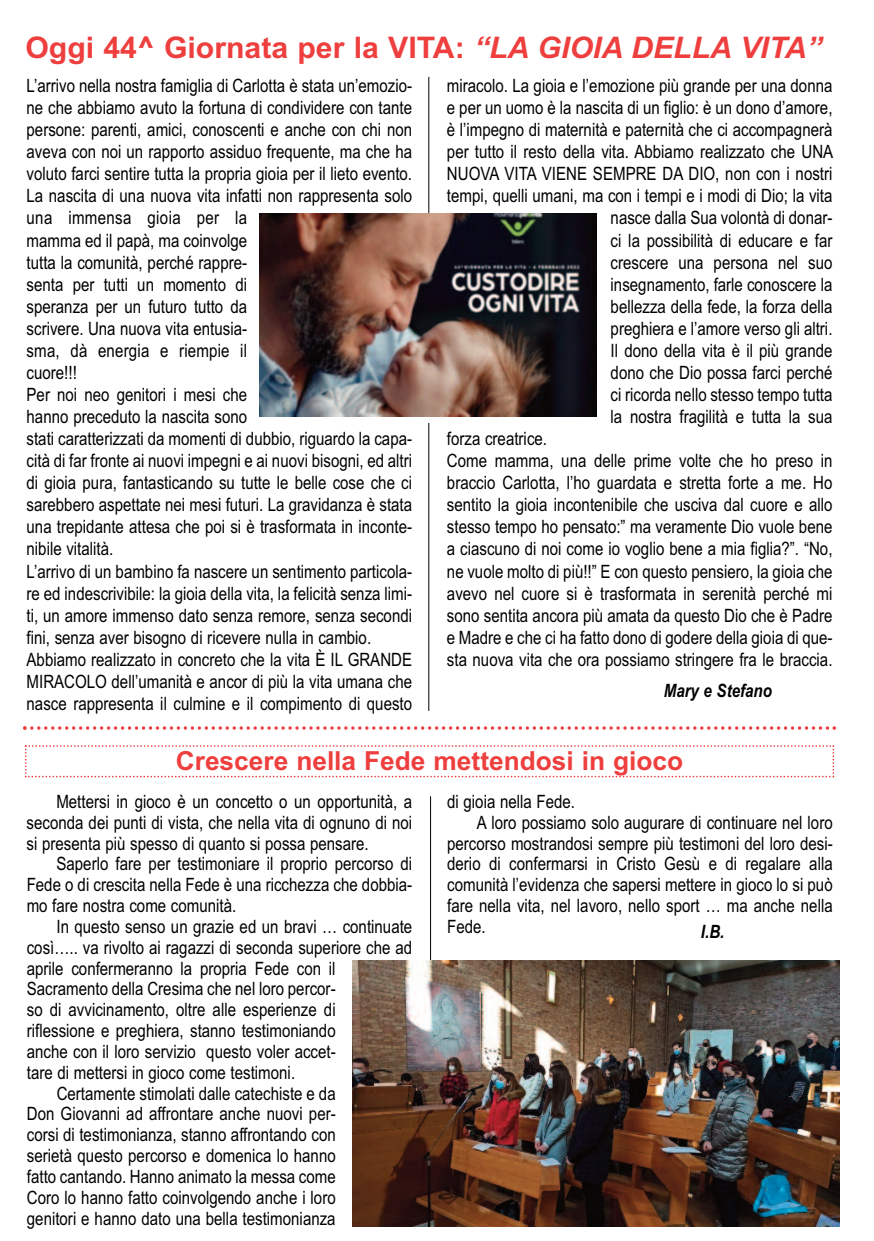
<style>
.page{position:relative;width:874px;height:1241px;background:#fff}
.page>*{position:absolute;margin:0;border:0;box-sizing:border-box;transform-origin:0 0}
.t1{font:700 29.75px "Arial";color:#ee3f3e}
.t2{font:700 26.25px "Arial";color:#ee3f3e}
.t3{font:18.38px/22.1px "Arial Narrow";color:#020102;text-align:justify}
.t4{font:italic 700 18.38px "Arial Narrow";color:#020102}
.s1{font-style:italic}
</style>
<div class="page">
<svg style="left:23px;top:726px;width:812px;height:3px"></svg>
<hr style="left:430px;top:796px;width:1px;height:184px;background:#020102">
<img style="left:352px;top:960px;width:487px;height:265px">
<svg style="left:25px;top:745px;width:808px;height:32px"></svg>
<hr style="left:428px;top:77px;width:1px;height:633px;background:#020102">
<div style="left:249px;top:213px;width:359px;height:209px;background:#fff"></div>
<img style="left:259px;top:213px;width:337px;height:203px">
<h1 class="t1" style="left:25px;top:30px;width:797px">Oggi 44^ Giornata per la VITA: <span class="s1">“LA GIOIA DELLA VITA”</span></h1>
<p class="t3" style="left:27px;top:75px;width:387px;text-align:left">L’arrivo nella nostra famiglia di Carlotta è stata un’emozio&shy;ne che abbiamo avuto la fortuna di condividere con tante persone: parenti, amici, conoscenti e anche con chi non aveva con noi un rapporto assiduo frequente, ma che ha voluto farci sentire tutta la propria gioia per il lieto evento.<br>La nascita di una nuova vita infatti non rappresenta solo una immensa gioia per la<br>mamma ed il papà, ma coinvolge<br>tutta la comunità, perché rappre-<br>senta per tutti un momento di<br>speranza per un futuro tutto da<br>scrivere. Una nuova vita entusia-<br>sma, dà energia e riempie il<br>cuore!!!<br>Per noi neo genitori i mesi che<br>hanno preceduto la nascita sono<br>stati caratterizzati da momenti di dubbio, riguardo la capa&shy;cità di far fronte ai nuovi impegni e ai nuovi bisogni, ed altri di gioia pura, fantasticando su tutte le belle cose che ci sarebbero aspettate nei mesi futuri. La gravidanza è stata una trepidante attesa che poi si è trasformata in inconte&shy;nibile vitalità.<br>L’arrivo di un bambino fa nascere un sentimento particola&shy;re ed indescrivibile: la gioia della vita, la felicità senza limi&shy;ti, un amore immenso dato senza remore, senza secondi fini, senza aver bisogno di ricevere nulla in cambio.<br>Abbiamo realizzato in concreto che la vita È IL GRANDE MIRACOLO dell’umanità e ancor di più la vita umana che nasce rappresenta il culmine e il compimento di questo</p>
<p class="t3" style="left:446px;top:75px;width:387px">miracolo. La gioia e l’emozione più grande per una donna</p>
<p class="t3" style="left:446px;top:97px;width:387px">e per un uomo è la nascita di un figlio: è un dono d’amore,</p>
<p class="t3" style="left:446px;top:119px;width:387px">è l’impegno di maternità e paternità che ci accompagnerà</p>
<p class="t3" style="left:446px;top:141px;width:388px">per tutto il resto della vita. Abbiamo realizzato che UNA</p>
<p class="t3" style="left:446px;top:163px;width:387px">NUOVA VITA VIENE SEMPRE DA DIO, non con i nostri</p>
<p class="t3" style="left:446px;top:185px;width:387px">tempi, quelli umani, ma con i tempi e i modi di Dio; la vita</p>
<p class="t3" style="left:610px;top:207px;width:223px">nasce dalla Sua volontà di donar-</p>
<p class="t3" style="left:610px;top:229px;width:223px">ci la possibilità di educare e far</p>
<p class="t3" style="left:610px;top:251px;width:223px">crescere una persona nel suo</p>
<p class="t3" style="left:610px;top:273px;width:223px">insegnamento, farle conoscere la</p>
<p class="t3" style="left:610px;top:295px;width:223px">bellezza della fede, la forza della</p>
<p class="t3" style="left:610px;top:317px;width:223px">preghiera e l’amore verso gli altri.</p>
<p class="t3" style="left:610px;top:339px;width:223px">Il dono della vita è il più grande</p>
<p class="t3" style="left:610px;top:361px;width:223px">dono che Dio possa farci perché</p>
<p class="t3" style="left:610px;top:383px;width:223px">ci ricorda nello stesso tempo tutta</p>
<p class="t3" style="left:610px;top:405px;width:223px">la nostra fragilità e tutta la sua</p>
<p class="t3" style="left:446px;top:427px;width:102px">forza creatrice.</p>
<p class="t3" style="left:446px;top:450px;width:387px">Come mamma, una delle prime volte che ho preso in</p>
<p class="t3" style="left:446px;top:472px;width:387px">braccio Carlotta, l’ho guardata e stretta forte a me. Ho</p>
<p class="t3" style="left:446px;top:494px;width:387px">sentito la gioia incontenibile che usciva dal cuore e allo</p>
<p class="t3" style="left:446px;top:516px;width:387px">stesso tempo ho pensato:” ma veramente Dio vuole bene</p>
<p class="t3" style="left:446px;top:538px;width:387px">a ciascuno di noi come io voglio bene a mia figlia?”. “No,</p>
<p class="t3" style="left:446px;top:560px;width:387px">ne vuole molto di più!!” E con questo pensiero, la gioia che</p>
<p class="t3" style="left:446px;top:582px;width:387px">avevo nel cuore si è trasformata in serenità perché mi</p>
<p class="t3" style="left:446px;top:604px;width:387px">sono sentita ancora più amata da questo Dio che è Padre</p>
<p class="t3" style="left:446px;top:626px;width:387px">e Madre e che ci ha fatto dono di godere della gioia di que-</p>
<p class="t3" style="left:446px;top:648px;width:387px">sta nuova vita che ora possiamo stringere fra le braccia.</p>
<p class="t4" style="left:663px;top:679px;width:110px">Mary e Stefano</p>
<h2 class="t2" style="left:176px;top:745px;width:508px">Crescere nella Fede mettendosi in gioco</h2>
<p class="t3" style="left:27px;top:791px;width:387px;line-height:20.8px;text-indent:30px">Mettersi in gioco è un concetto o un opportunità, a seconda dei punti di vista, che nella vita di ognuno di noi si presenta più spesso di quanto si possa pensare.</p>
<p class="t3" style="left:27px;top:853px;width:387px;line-height:20.8px;text-indent:30px">Saperlo fare per testimoniare il proprio percorso di Fede o di crescita nella Fede è una ricchezza che dobbia&shy;mo fare nostra come comunità.</p>
<p class="t3" style="left:56px;top:915px;width:357px">In questo senso un grazie ed un bravi … continuate</p>
<p class="t3" style="left:27px;top:936px;width:387px">così….. va rivolto ai ragazzi di seconda superiore che ad</p>
<p class="t3" style="left:27px;top:957px;width:310px">aprile confermeranno la propria Fede con il</p>
<p class="t3" style="left:27px;top:977px;width:310px">Sacramento della Cresima che nel loro percor-</p>
<p class="t3" style="left:27px;top:998px;width:310px">so di avvicinamento, oltre alle esperienze di</p>
<p class="t3" style="left:27px;top:1019px;width:310px">riflessione e preghiera, stanno testimoniando</p>
<p class="t3" style="left:27px;top:1040px;width:310px">anche con il loro servizio questo voler accet-</p>
<p class="t3" style="left:27px;top:1061px;width:270px">tare di mettersi in gioco come testimoni.</p>
<p class="t3" style="left:57px;top:1082px;width:280px">Certamente stimolati dalle catechiste e da</p>
<p class="t3" style="left:27px;top:1102px;width:310px">Don Giovanni ad affrontare anche nuovi per-</p>
<p class="t3" style="left:27px;top:1123px;width:310px">corsi di testimonianza, stanno affrontando con</p>
<p class="t3" style="left:27px;top:1144px;width:310px">serietà questo percorso e domenica lo hanno</p>
<p class="t3" style="left:27px;top:1165px;width:310px">fatto cantando. Hanno animato la messa come</p>
<p class="t3" style="left:27px;top:1186px;width:310px">Coro lo hanno fatto coinvolgendo anche i loro</p>
<p class="t3" style="left:27px;top:1206px;width:310px">genitori e hanno dato una bella testimonianza</p>
<p class="t3" style="left:447px;top:790px;width:129px">di gioia nella Fede.</p>
<p class="t3" style="left:476px;top:811px;width:357px">A loro possiamo solo augurare di continuare nel loro</p>
<p class="t3" style="left:447px;top:832px;width:387px">percorso mostrandosi sempre più testimoni del loro desi-</p>
<p class="t3" style="left:447px;top:852px;width:387px">derio di confermarsi in Cristo Gesù e di regalare alla</p>
<p class="t3" style="left:447px;top:873px;width:387px">comunità l’evidenza che sapersi mettere in gioco lo si può</p>
<p class="t3" style="left:447px;top:894px;width:387px">fare nella vita, nel lavoro, nello sport … ma anche nella</p>
<p class="t3" style="left:447px;top:915px;width:40px">Fede.</p>
<p class="t4" style="left:700px;top:920px;width:25px">I.B.</p>
</div>
